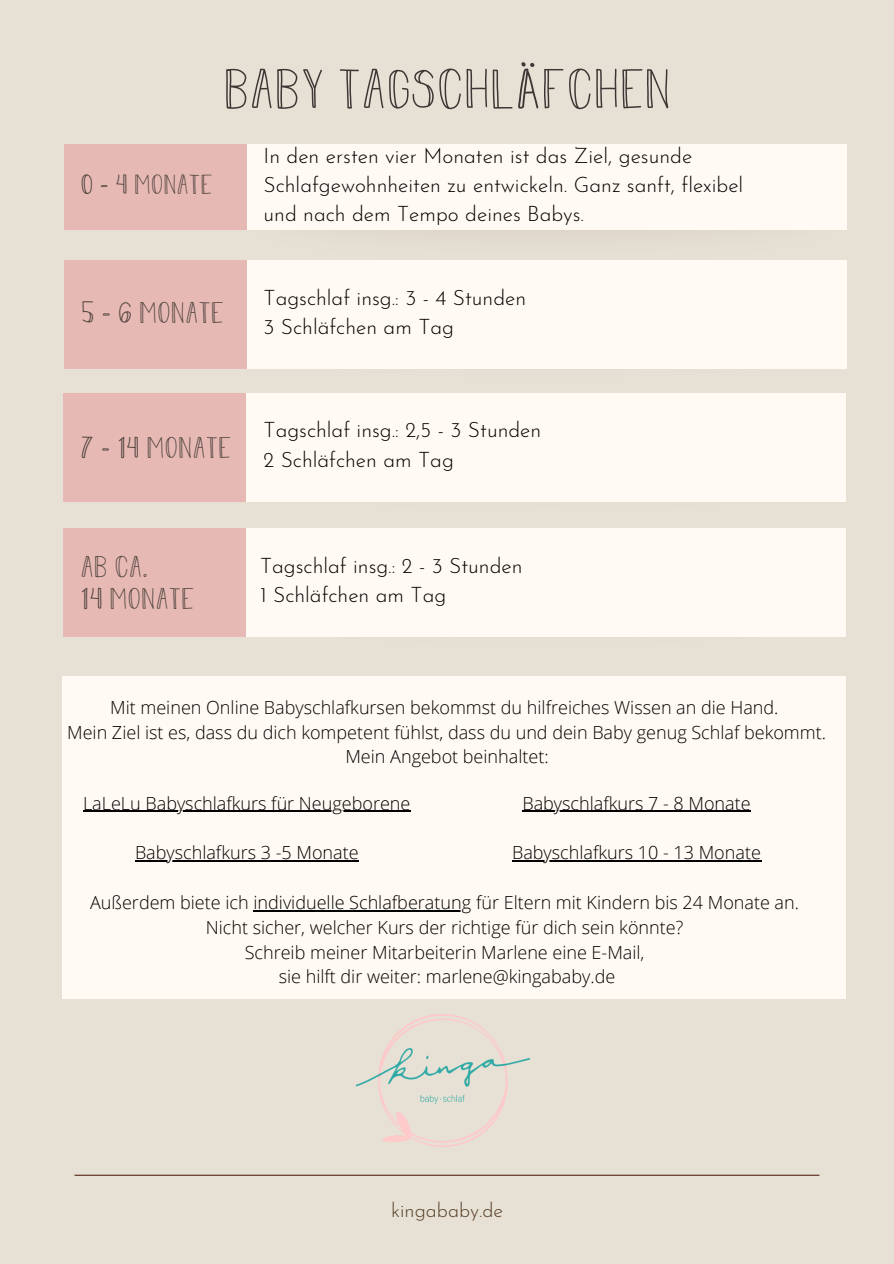
<style>
.page{position:relative;width:894px;height:1264px;background:#fff}
.page>*{position:absolute;margin:0;border:0;box-sizing:border-box;transform-origin:0 0}
.t1{font:56.7px "Dominique";color:#3c3735}
.t2{font:30px/31.5px "Dominique";color:#4e433e}
.t3{font:27.75px "Dominique";color:#4e433e}
.t4{font:300 21px/29.2px "Josefin Sans";color:#000}
.t5{font:300 19.8px "Josefin Sans";color:#553c26}
.t6{font:300 18px/24.8px "Open Sans";color:#000;text-align:center}
</style>
<div class="page">
<div style="left:0;top:0;width:893px;height:1263px;background:#e6e1d4"></div>
<div style="left:64px;top:144px;width:182px;height:86px;background:#e7b9b4"></div>
<img style="left:246px;top:166px;width:599px;height:95px">
<div style="left:247px;top:144px;width:599px;height:86px;background:#fffaf3"></div>
<hr style="left:74px;top:1174px;width:745px;height:1px;background:#552918">
<img style="left:356px;top:1014px;width:173px;height:132px">
<div style="left:64px;top:261px;width:182px;height:108px;background:#e7b9b4"></div>
<div style="left:247px;top:261px;width:599px;height:108px;background:#fffaf3"></div>
<div style="left:63px;top:393px;width:183px;height:108px;background:#e7b9b4"></div>
<img style="left:246px;top:501px;width:599px;height:1px">
<div style="left:246px;top:393px;width:599px;height:108px;background:#fffaf3"></div>
<div style="left:63px;top:528px;width:183px;height:109px;background:#e7b9b4"></div>
<div style="left:246px;top:528px;width:599px;height:109px;background:#fffaf3"></div>
<div style="left:63px;top:676px;width:782px;height:322px;background:#fffaf3"></div>
<hr style="left:83px;top:810px;width:328px;height:2px;background:#000">
<hr style="left:135px;top:860px;width:224px;height:1px;background:#000">
<hr style="left:522px;top:810px;width:228px;height:2px;background:#000">
<hr style="left:512px;top:860px;width:249px;height:1px;background:#000">
<hr style="left:253px;top:910px;width:218px;height:1px;background:#000">
<h1 class="t1" style="left:223px;top:58px;width:449px">BABY TAGSCHLÄFCHEN</h1>
<h3 class="t3" style="left:81px;top:170px;width:133px">0 - 4 MONATE</h3>
<p class="t4" style="left:263px;top:143px;width:481px">In den ersten vier Monaten ist das Ziel, gesunde<br>Schlafgewohnheiten zu entwickeln. Ganz sanft, flexibel und nach dem Tempo deines Babys.</p>
<h2 class="t2" style="left:81px;top:297px;width:144px">5 - 6 MONATE</h2>
<h2 class="t2" style="left:81px;top:431px;width:152px">7 - 14 MONATE</h2>
<p class="t4" style="left:263px;top:285px;width:264px">Tagschlaf insg.: 3 - 4 Stunden<br>3 Schläfchen am Tag</p>
<p class="t4" style="left:263px;top:417px;width:279px">Tagschlaf insg.: 2,5 - 3 Stunden<br>2 Schläfchen am Tag</p>
<h2 class="t2" style="left:81px;top:551px;width:115px">AB CA.<br>14 MONATE</h2>
<p class="t4" style="left:260px;top:552px;width:264px">Tagschlaf insg.: 2 - 3 Stunden<br>1 Schläfchen am Tag</p>
<p class="t6" style="left:67px;top:694px;width:760px">Mit meinen Online Babyschlafkursen bekommst du hilfreiches Wissen an die Hand.<br>Mein Ziel ist es, dass du dich kompetent fühlst, dass du und dein Baby genug Schlaf bekommt.<br>Mein Angebot beinhaltet:</p>
<p class="t6" style="left:83px;top:790px;width:329px">LaLeLu Babyschlafkurs für Neugeborene</p>
<p class="t6" style="left:135px;top:840px;width:225px">Babyschlafkurs 3 -5 Monate</p>
<p class="t6" style="left:522px;top:790px;width:230px">Babyschlafkurs 7 - 8 Monate</p>
<p class="t6" style="left:512px;top:840px;width:250px">Babyschlafkurs 10 - 13 Monate</p>
<p class="t6" style="left:90px;top:889px;width:710px">Außerdem biete ich individuelle Schlafberatung für Eltern mit Kindern bis 24 Monate an.<br>Nicht sicher, welcher Kurs der richtige für dich sein könnte?<br>Schreib meiner Mitarbeiterin Marlene eine E-Mail,<br>sie hilft dir weiter: marlene@kingababy.de</p>
<p class="t5" style="left:391px;top:1201px;width:113px">kingababy.de</p>
</div>
